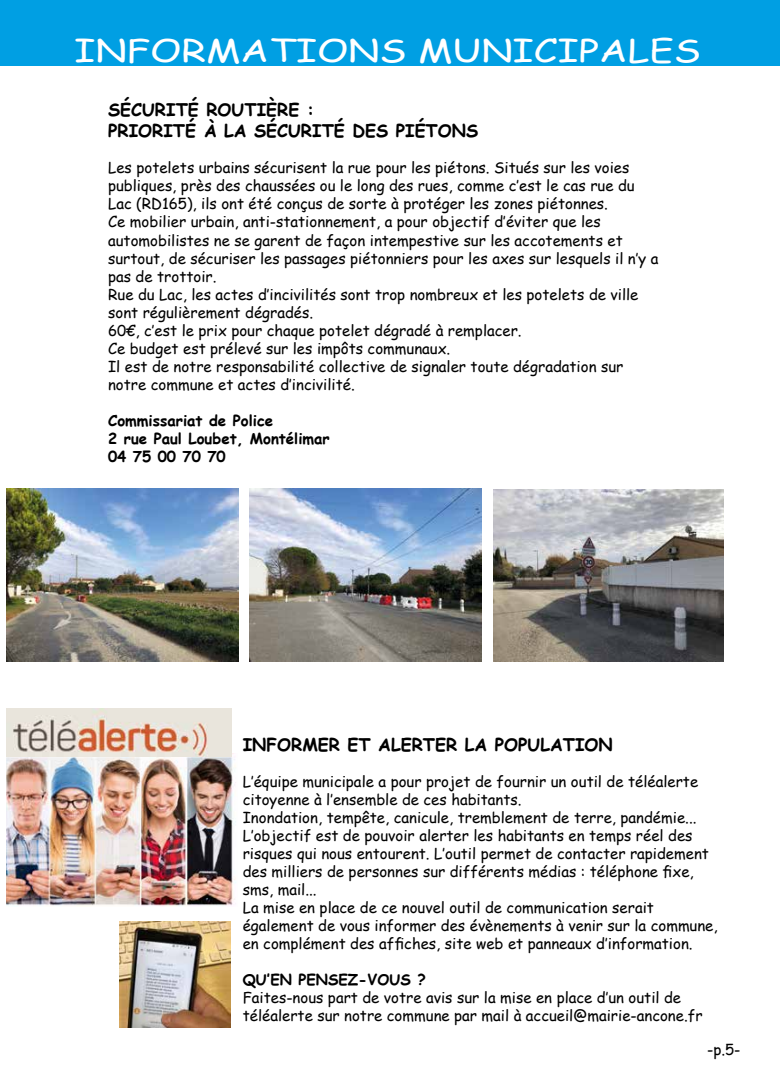
<style>
.page{position:relative;width:780px;height:1088px;background:#fff}
.page>*{position:absolute;margin:0;border:0;box-sizing:border-box;transform-origin:0 0}
.t1{font:31.25px "Comic Sans MS";color:#fff;scale:1.25 1}
.t2{font:700 17.5px/21px "Comic Sans MS";color:#000}
.t3{font:15px/18px "Comic Sans MS";color:#000}
.t4{font:700 15px/18px "Comic Sans MS";color:#000}
</style>
<div class="page">
<div style="left:0;top:0;width:20px;height:66px;background:#009fe3"></div>
<div style="left:20px;top:0;width:760px;height:66px;background:#009fe3"></div>
<img style="left:6px;top:488px;width:232px;height:174px">
<img style="left:250px;top:488px;width:231px;height:174px">
<img style="left:493px;top:489px;width:230px;height:173px">
<img style="left:6px;top:757px;width:230px;height:149px">
<img style="left:6px;top:709px;width:226px;height:48px">
<img style="left:119px;top:922px;width:112px;height:105px">
<h1 class="t1" style="left:74px;top:28px;width:503px">INFORMATIONS MUNICIPALES</h1>
<p class="t2" style="left:108px;top:99px;width:371px">SÉCURITÉ ROUTIÈRE :<br>PRIORITÉ À LA SÉCURITÉ DES PIÉTONS</p>
<p class="t3" style="left:108px;top:159px;width:552px">Les potelets urbains sécurisent la rue pour les piétons. Situés sur les voies publiques, près des chaussées ou le long des rues, comme c’est le cas rue du Lac (RD165), ils ont été conçus de sorte à protéger les zones piétonnes.<br>Ce mobilier urbain, anti-stationnement, a pour objectif d’éviter que les automobilistes ne se garent de façon intempestive sur les accotements et surtout, de sécuriser les passages piétonniers pour les axes sur lesquels il n’y a pas de trottoir.<br>Rue du Lac, les actes d’incivilités sont trop nombreux et les potelets de ville sont régulièrement dégradés.<br>60€, c’est le prix pour chaque potelet dégradé à remplacer.<br>Ce budget est prélevé sur les impôts communaux.<br>Il est de notre responsabilité collective de signaler toute dégradation sur notre commune et actes d’incivilité.</p>
<p class="t4" style="left:108px;top:410px;width:223px">Commissariat de Police<br>2 rue Paul Loubet, Montélimar<br>04 75 00 70 70</p>
<p class="t2" style="left:243px;top:734px;width:371px">INFORMER ET ALERTER LA POPULATION</p>
<p class="t3" style="left:243px;top:772px;width:476px">L’équipe municipale a pour projet de fournir un outil de téléalerte citoyenne à l’ensemble de ces habitants.<br>Inondation, tempête, canicule, tremblement de terre, pandémie...<br>L’objectif est de pouvoir alerter les habitants en temps réel des risques qui nous entourent. L’outil permet de contacter rapidement des milliers de personnes sur différents médias : téléphone fixe, sms, mail...<br>La mise en place de ce nouvel outil de communication serait également de vous informer des évènements à venir sur la commune, en complément des affiches, site web et panneaux d’information.</p>
<p class="t4" style="left:243px;top:970px;width:185px">QU’EN PENSEZ-VOUS ?</p>
<p class="t3" style="left:243px;top:988px;width:461px">Faites-nous part de votre avis sur la mise en place d’un outil de téléalerte sur notre commune par mail à accueil@mairie-ancone.fr</p>
<p class="t3" style="left:707px;top:1040px;width:35px">-p.5-</p>
</div>
